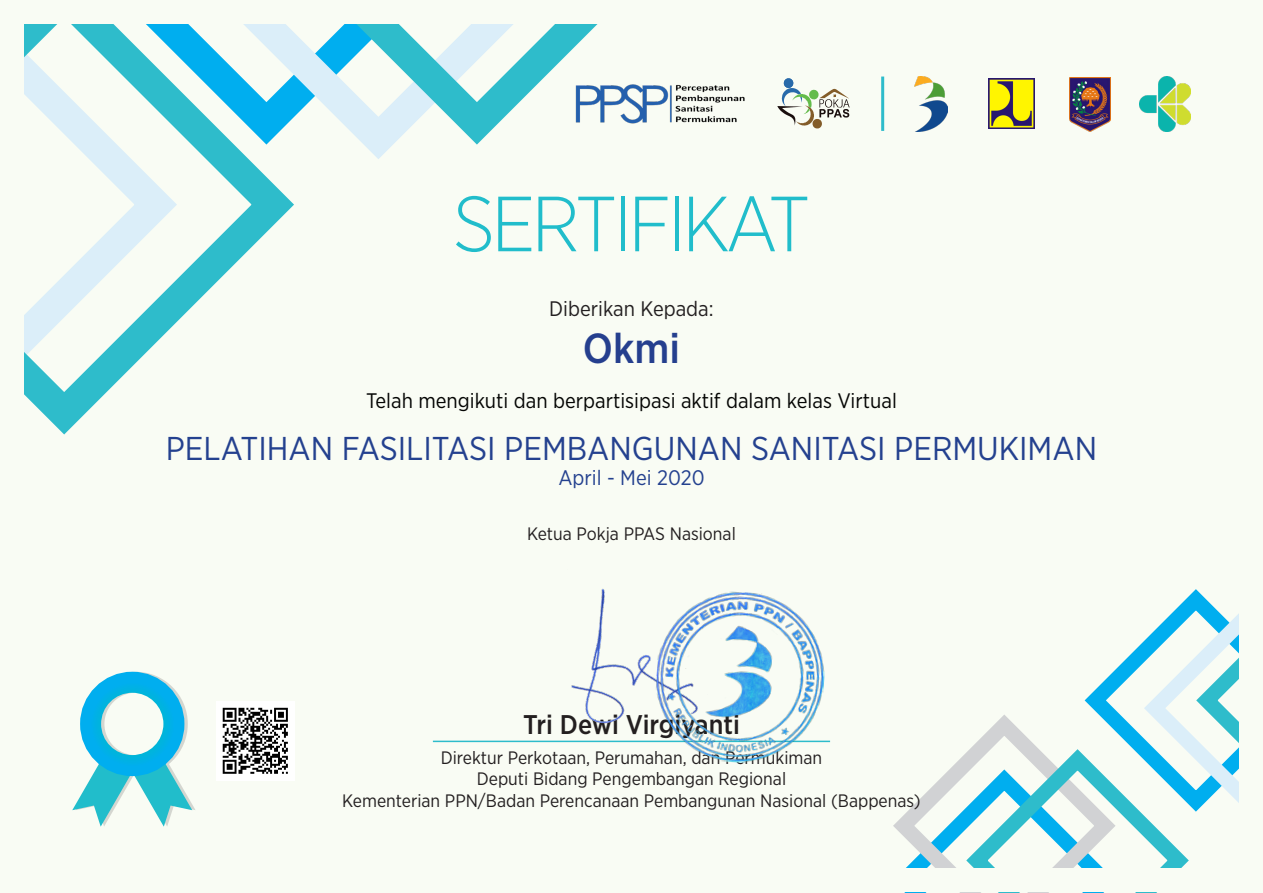
<style>
.page{position:relative;width:1263px;height:893px;background:#fff}
.page>*{position:absolute;margin:0;border:0;box-sizing:border-box;transform-origin:0 0}
.t1{font:300 78px "Gotham Narrow";letter-spacing:-.05em;color:#21bdcb}
.t2{font:500 42px "Gotham Narrow";color:#253f8e}
.t3{font:33px "Gotham Narrow";color:#24418f}
.t4{font:500 27px "Gotham Narrow";color:#231f20}
.t5{font:21px "Gotham Narrow";color:#040503}
.t6{font:21px "Gotham Narrow";color:#231f20}
.t7{font:21px "Gotham Narrow";color:#24418f}
.t8{font:18px/21.6px "Gotham Narrow";color:#231f20;text-align:center}
</style>
<div class="page">
<div style="left:0;top:1px;width:1263px;height:891px;background:#f9fcf4"></div>
<svg style="left:25px;top:25px;width:269px;height:410px"></svg>
<svg style="left:226px;top:25px;width:371px;height:141px"></svg>
<svg style="left:882px;top:589px;width:381px;height:304px"></svg>
<svg style="left:777px;top:76px;width:394px;height:56px"></svg>
<hr style="left:433px;top:741px;width:397px;height:1px;background:#2ebccb">
<div style="left:83px;top:672px;width:105px;height:104px;border:21px solid #231f20;border-radius:50%"></div>
<svg style="left:56px;top:757px;width:612px;height:136px"></svg>
<div style="left:80px;top:672px;width:104px;height:104px;border:21px solid #fff;border-radius:50%"></div>
<img style="left:1069px;top:78px;width:41px;height:54px">
<img style="left:988px;top:78px;width:46px;height:51px">
<img style="left:1140px;top:76px;width:51px;height:55px">
<img style="left:915px;top:76px;width:33px;height:55px">
<hr style="left:881px;top:77px;width:3px;height:54px;background:#2ebccb">
<img style="left:535px;top:588px;width:117px;height:153px">
<img style="left:217px;top:702px;width:77px;height:78px">
<img style="left:652px;top:591px;width:177px;height:176px">
<img style="left:572px;top:82px;width:173px;height:43px">
<p class="t1" style="left:453px;top:176px;width:359px">SERTIFIKAT</p>
<p class="t6" style="left:549px;top:296px;width:166px">Diberikan Kepada:</p>
<p class="t2" style="left:583px;top:321px;width:99px">Okmi</p>
<p class="t5" style="left:366px;top:387px;width:532px">Telah mengikuti dan berpartisipasi aktif dalam kelas Virtual</p>
<p class="t3" style="left:166px;top:428px;width:933px">PELATIHAN FASILITASI PEMBANGUNAN SANITASI PERMUKIMAN</p>
<p class="t7" style="left:558px;top:465px;width:148px">April - Mei 2020</p>
<p class="t8" style="left:527px;top:522px;width:210px">Ketua Pokja PPAS Nasional</p>
<p class="t4" style="left:523px;top:707px;width:218px">Tri Dewi Virgiyanti</p>
<p class="t8" style="left:342px;top:746px;width:580px">Direktur Perkotaan, Perumahan, dan Permukiman<br>Deputi Bidang Pengembangan Regional<br>Kementerian PPN/Badan Perencanaan Pembangunan Nasional (Bappenas)</p>
</div>
